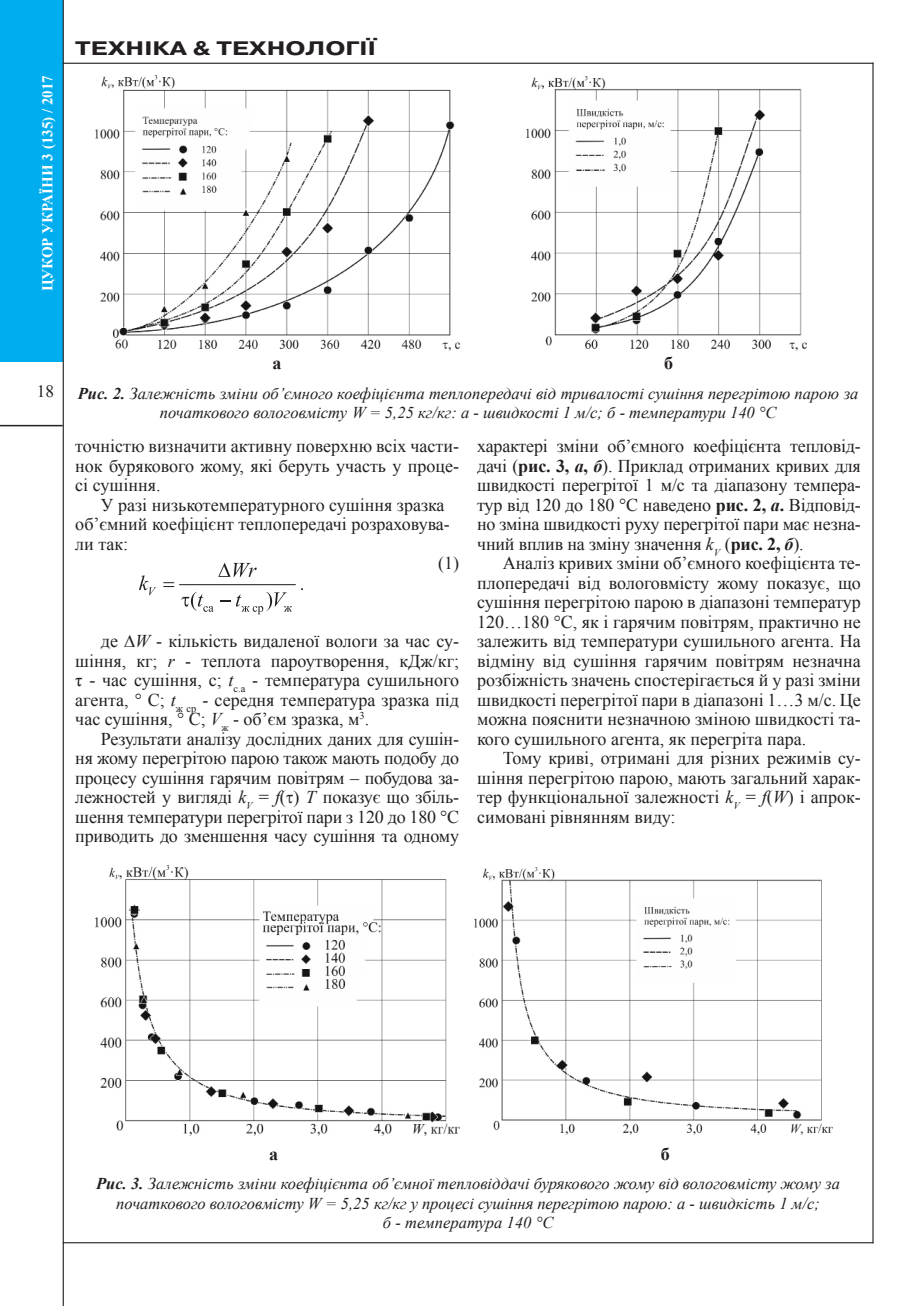
<style>
.page{position:relative;width:915px;height:1306px;background:#fff}
.page>*{position:absolute;margin:0;border:0;box-sizing:border-box;transform-origin:0 0}
.колонтитул{font:700 19.5px "Pragmatica C";color:#231f20;scale:1.3 1}
.t1{font:18px/19.5px "Times New Roman";color:#231f20;text-align:justify}
.Текст_таблица_назв{font:700 18px "Times New Roman";color:#231f20}
.t2{font:17.25px "Times New Roman";color:#231f20}
.t3{font:italic 16.5px/19.5px "Times New Roman";color:#231f20;text-align:center}
.t4{font:700 15px "Times New Roman";color:#fff}
.s1{font-weight:700}
.s2{font-style:italic}
.s3{font-weight:700;font-style:italic}
</style>
<div class="page">
<div style="left:0;top:0;width:63px;height:362px;background:#00aeef"></div>
<hr style="left:0;top:425px;width:63px;height:1px;background:#231f20">
<hr style="left:872px;top:63px;width:1px;height:1180px;background:#231f20">
<hr style="left:63px;top:0;width:1px;height:1305px;background:#231f20">
<hr style="left:63px;top:63px;width:810px;height:1px;background:#231f20">
<hr style="left:63px;top:1242px;width:810px;height:1px;background:#231f20">
<hr style="left:179px;top:584px;width:116px;height:1px;background:#231f20">
<svg style="left:139px;top:575px;width:17px;height:20px"></svg>
<svg style="left:218px;top:562px;width:38px;height:15px"></svg>
<svg style="left:163px;top:582px;width:11px;height:5px"></svg>
<svg style="left:181px;top:591px;width:32px;height:21px"></svg>
<svg style="left:220px;top:591px;width:72px;height:23px"></svg>
<img style="left:95px;top:75px;width:364px;height:276px">
<img style="left:526px;top:77px;width:280px;height:274px">
<img style="left:95px;top:865px;width:364px;height:270px">
<img style="left:474px;top:867px;width:358px;height:267px">
<p class="t4" style="left:37px;top:291px;width:218px;rotate:-90deg">ЦУКОР УКРАЇНИ 3 (135) / 2017</p>
<p class="колонтитул" style="left:75px;top:38px;width:232px">ТЕХНІКА &amp; ТЕХНОЛОГІЇ</p>
<p class="t2" style="left:37px;top:380px;width:19px">18</p>
<p class="Текст_таблица_назв" style="left:272px;top:351px;width:10px">а</p>
<p class="Текст_таблица_назв" style="left:664px;top:351px;width:10px">б</p>
<p class="t3" style="left:78px;top:383px;width:781px"><span class="s1">Рис. 2.</span> Залежність зміни об’ємного коефіцієнта теплопередачі від тривалості сушіння перегрітою парою за початкового вологовмісту W = 5,25 кг/кг: а - швидкості 1 м/с; б - температури 140 °С</p>
<p class="t1" style="left:75px;top:436px;width:385px">точністю визначити активну поверхню всіх части&shy;нок бурякового жому, які беруть участь у проце&shy;сі сушіння.</p>
<p class="t1" style="left:75px;top:494px;width:376px;text-align:left;text-indent:26px">У разі низькотемпературного сушіння зразка об’ємний коефіцієнт теплопередачі розраховува&shy;ли так:</p>
<p class="t1" style="left:438px;top:553px;width:21px">(1)</p>
<p class="t1" style="left:75px;top:631px;width:385px;text-indent:26px">де ∆<span class="s2">W</span> - кількість видаленої вологи за час су&shy;шіння, кг; <span class="s2">r</span> - теплота пароутворення, кДж/кг; τ - час сушіння, с; <span class="s2">t</span><sub>с.а</sub> - температура сушильного агента, ° С; <span class="s2">t</span><sub>ж</sub> <sub>ср</sub> - середня температура зразка під час сушіння, ° С; <span class="s2">V</span><sub>ж</sub> - об’єм зразка, м<sup>3</sup>.</p>
<p class="t1" style="left:75px;top:728px;width:385px;text-indent:26px">Результати аналізу дослідних даних для сушін&shy;ня жому перегрітою парою також мають подобу до процесу сушіння гарячим повітрям – побудова за&shy;лежностей у вигляді <span class="s2">k</span><sub>V</sub> = <span class="s2">f</span>(▼ <span class="s2">Т</span> показує що збіль&shy;шення температури перегрітої пари з 120 до 180 ° С приводить до зменшення часу сушіння та одному</p>
<p class="t1" style="left:477px;top:436px;width:385px">характері зміни об’ємного коефіцієнта тепловід&shy;дачі (<span class="s1">рис. 3,</span> <span class="s3">а</span><span class="s1">,</span> <span class="s3">б</span>). Приклад отриманих кривих для швидкості перегрітої 1 м/с та діапазону темпера&shy;тур від 120 до 180 °С наведено <span class="s1">рис. 2,</span> <span class="s3">а</span><span class="s1">.</span> Відповід&shy;но зміна швидкості руху перегрітої пари має незна&shy;чний вплив на зміну значення <span class="s2">k</span><sub>V</sub> (<span class="s1">рис. 2,</span> <span class="s3">б</span>).</p>
<p class="t1" style="left:477px;top:553px;width:385px;text-indent:26px">Аналіз кривих зміни об’ємного коефіцієнта те&shy;плопередачі від вологовмісту жому показує, що сушіння перегрітою парою в діапазоні температур 120…180 ° С, як і гарячим повітрям, практично не залежить від температури сушильного агента. На відміну від сушіння гарячим повітрям незначна розбіжність значень спостерігається й у разі зміни швидкості перегрітої пари в діапазоні 1…3 м/с. Це можна пояснити незначною зміною швидкості та&shy;кого сушильного агента, як перегріта пара.</p>
<p class="t1" style="left:477px;top:748px;width:385px;text-indent:26px">Тому криві, отримані для різних режимів су&shy;шіння перегрітою парою, мають загальний харак&shy;тер функціональної залежності <span class="s2">k</span><sub>V</sub> = <span class="s2">f</span>(<span class="s2">W</span>) і апрок&shy;симовані рівнянням виду:</p>
<p class="Текст_таблица_назв" style="left:269px;top:1141px;width:10px">а</p>
<p class="Текст_таблица_назв" style="left:660px;top:1141px;width:10px">б</p>
<p class="t3" style="left:96px;top:1173px;width:745px"><span class="s1">Рис. 3.</span> Залежність зміни коефіцієнта об’ємної тепловіддачі бурякового жому від вологовмісту жому за початкового вологовмісту W = 5,25 кг/кг у процесі сушіння перегрітою парою: а - швидкість 1 м/с;</p>
<p class="t3" style="left:382px;top:1212px;width:172px">б - температура 140 °С</p>
</div>
